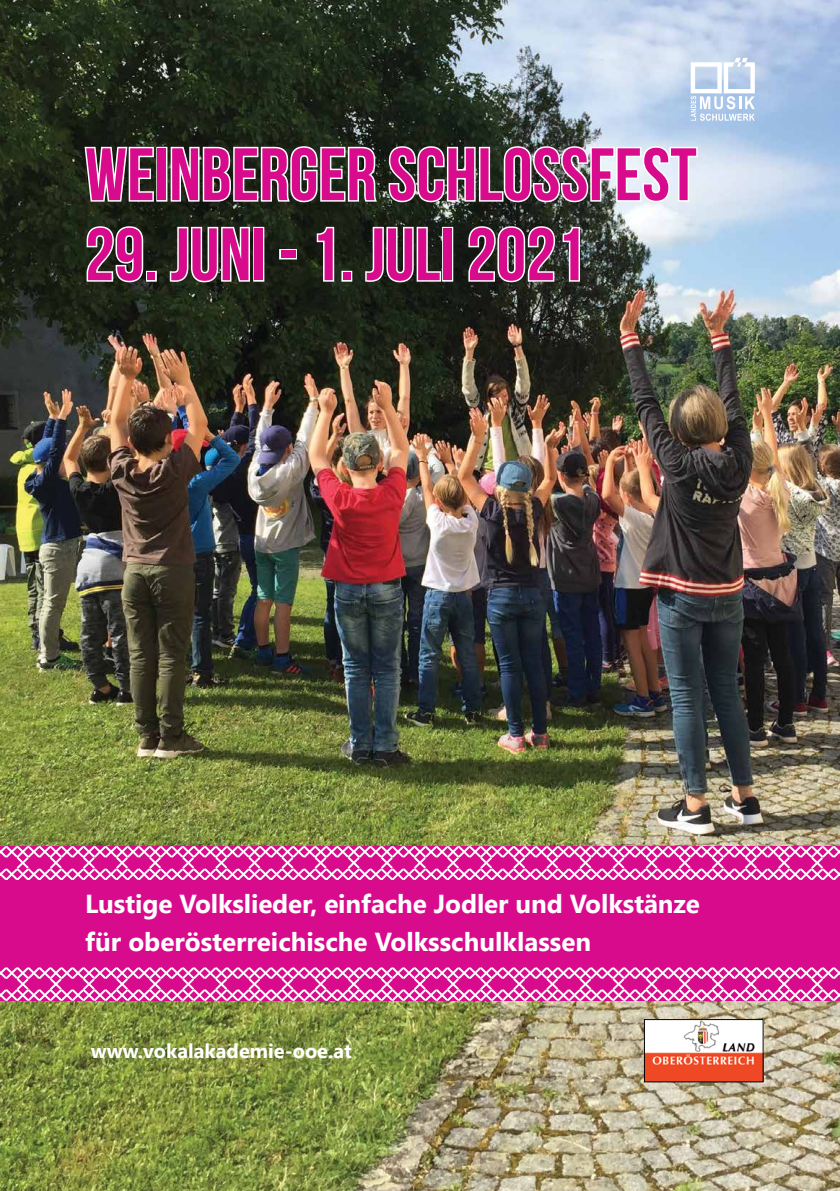
<style>
.page{position:relative;width:840px;height:1191px;background:#fff}
.page>*{position:absolute;margin:0;border:0;box-sizing:border-box;transform-origin:0 0}
.t1{font:700 74px "Bebas Neue";letter-spacing:.005em;color:#d70b8c}
.t2{font:700 26px/38px "Segoe UI";letter-spacing:-.005em;color:#fff}
.t3{font:700 20px "Segoe UI";color:#fff}
</style>
<div class="page">
<img style="left:0;top:0;width:839px;height:844px">
<img style="left:0;top:1002px;width:839px;height:189px">
<svg style="left:690px;top:58px;width:64px;height:63px"></svg>
<img style="left:645px;top:1021px;width:116px;height:59px">
<div style="left:643px;top:1019px;width:120px;height:63px;border:1px solid #000"></div>
<div style="left:0;top:846px;width:839px;height:155px;background:#d70b8c"></div>
<svg style="left:0;top:844px;width:839px;height:37px"></svg>
<svg style="left:0;top:967px;width:839px;height:35px"></svg>
<svg style="left:83px;top:144px;width:72px;height:75px"></svg>
<div style="left:156px;top:147px;width:11px;height:55px;border:3px solid #fff"></div>
<svg style="left:169px;top:140px;width:209px;height:64px"></svg>
<svg style="left:387px;top:145px;width:311px;height:59px"></svg>
<svg style="left:85px;top:225px;width:60px;height:59px"></svg>
<div style="left:146px;top:271px;width:11px;height:11px;border:3px solid #fff"></div>
<svg style="left:168px;top:220px;width:83px;height:64px"></svg>
<div style="left:253px;top:227px;width:11px;height:55px;border:3px solid #fff"></div>
<div style="left:279px;top:249px;width:18px;height:10px;border:3px solid #fff"></div>
<svg style="left:315px;top:225px;width:20px;height:58px"></svg>
<div style="left:341px;top:271px;width:11px;height:11px;border:3px solid #fff"></div>
<svg style="left:363px;top:225px;width:79px;height:59px"></svg>
<div style="left:442px;top:227px;width:11px;height:55px;border:3px solid #fff"></div>
<svg style="left:466px;top:225px;width:115px;height:59px"></svg>
<h1 class="t1" style="left:85px;top:134px;width:612px">WEINBERGER SCHLOSSFEST</h1>
<h1 class="t1" style="left:85px;top:214px;width:501px">29. JUNI - 1. JULI 2021</h1>
<p class="t2" style="left:85px;top:884px;width:616px">Lustige Volkslieder, einfache Jodler und Volkstänze für oberösterreichische Volksschulklassen</p>
<p class="t3" style="left:91px;top:1036px;width:262px">www.vokalakademie-ooe.at</p>
</div>
